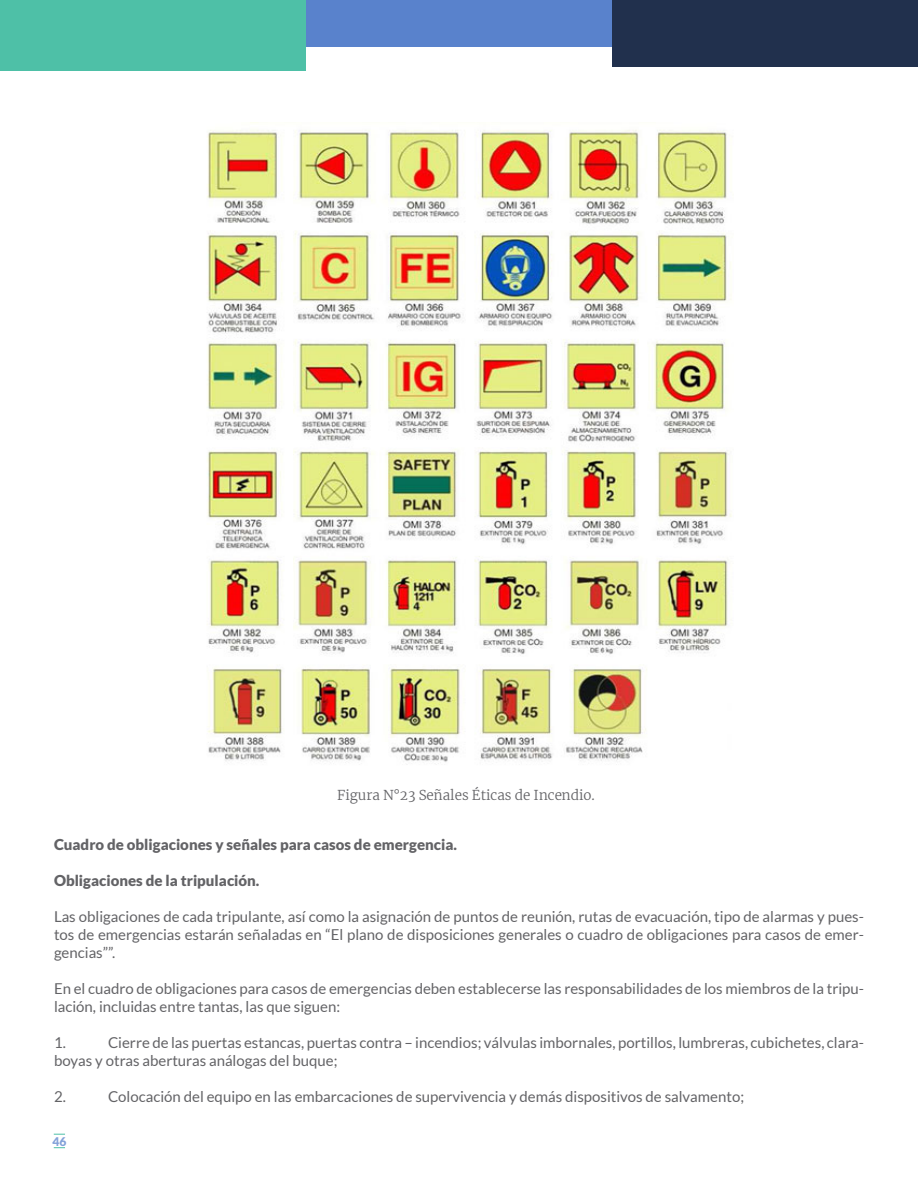
<style>
.page{position:relative;width:918px;height:1188px;background:#fff}
.page>*{position:absolute;margin:0;border:0;box-sizing:border-box;transform-origin:0 0}
.Párrafo_principal{font:15px/18px "Lato";color:#636366}
.Párrafo_principal-2{font:900 15px "Lato";color:#636366}
.Párrafo_principal-3{font:300 13.5px "Merriweather";color:#636366}
.t1{font:900 12px "Lato";color:#83a1d9}
</style>
<div class="page">
<div style="left:612px;top:0;width:306px;height:67px;background:#21304d"></div>
<div style="left:306px;top:0;width:306px;height:47px;background:#5982cc"></div>
<div style="left:0;top:0;width:306px;height:71px;background:#4ec0a7"></div>
<hr style="left:917px;top:0;width:1px;height:52px;background:#4ec0a7">
<img style="left:207px;top:122px;width:525px;height:640px">
<p class="Párrafo_principal-3" style="left:337px;top:786px;width:259px">Figura N°23 Señales Éticas de Incendio.</p>
<p class="Párrafo_principal-2" style="left:54px;top:835px;width:405px">Cuadro de obligaciones y señales para casos de emergencia.</p>
<p class="Párrafo_principal-2" style="left:54px;top:871px;width:207px">Obligaciones de la tripulación.</p>
<p class="Párrafo_principal" style="left:54px;top:907px;width:812px;text-align:justify">Las obligaciones de cada tripulante, así como la asignación de puntos de reunión, rutas de evacuación, tipo de alarmas y pues&shy;tos de emergencias estarán señaladas en “El plano de disposiciones generales o cuadro de obligaciones para casos de emer&shy;gencias””.</p>
<p class="Párrafo_principal" style="left:54px;top:979px;width:812px">En el cuadro de obligaciones para casos de emergencias deben establecerse las responsabilidades de los miembros de la tripu&shy;lación, incluidas entre tantas, las que siguen:</p>
<p class="Párrafo_principal" style="left:54px;top:1033px;width:13px">1.</p>
<p class="Párrafo_principal" style="left:54px;top:1033px;width:812px;text-indent:54px">Cierre de las puertas estancas, puertas contra – incendios; válvulas imbornales, portillos, lumbreras, cubichetes, clara&shy;boyas y otras aberturas análogas del buque;</p>
<p class="Párrafo_principal" style="left:54px;top:1087px;width:13px">2.</p>
<p class="Párrafo_principal" style="left:108px;top:1087px;width:638px">Colocación del equipo en las embarcaciones de supervivencia y demás dispositivos de salvamento;</p>
<p class="t1" style="left:52px;top:1135px;width:15px">46</p>
</div>
